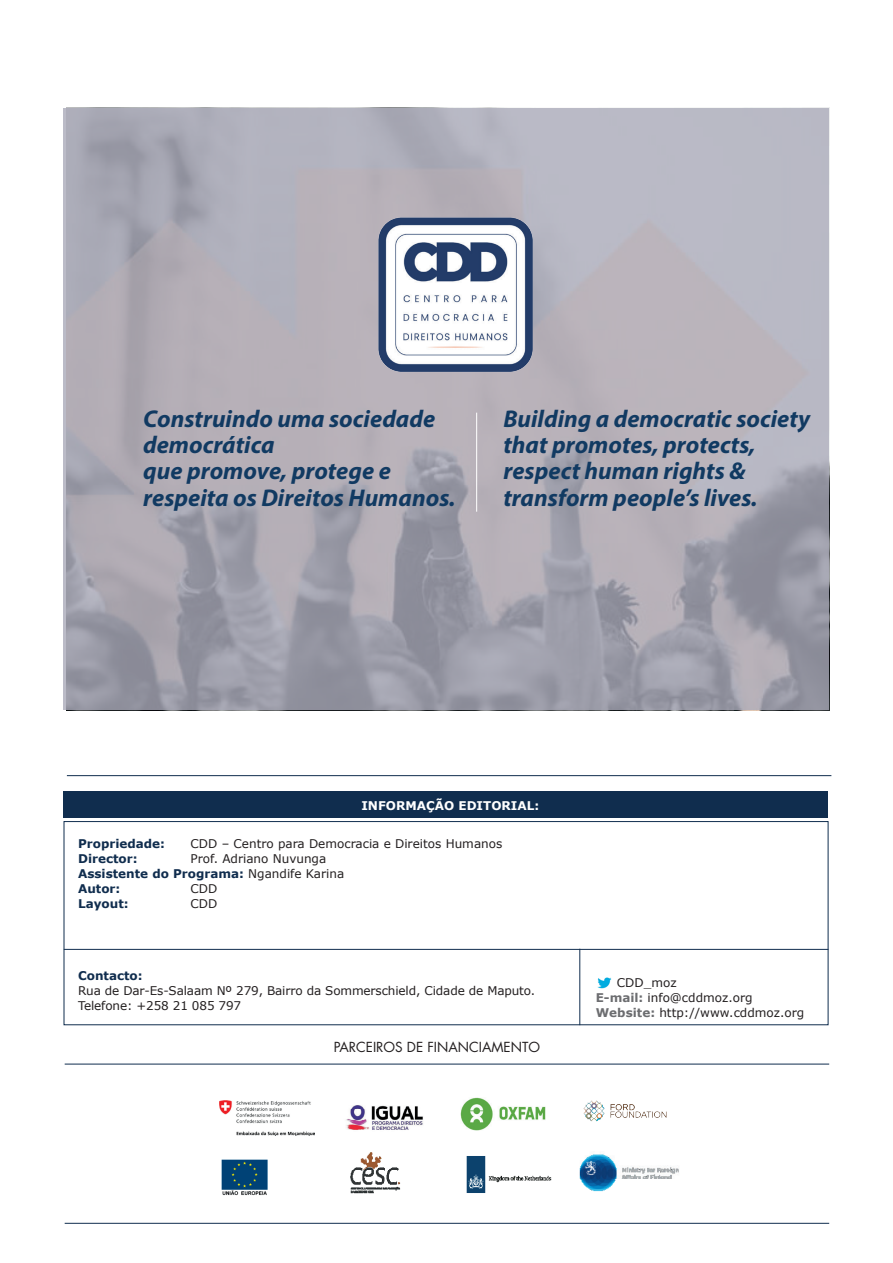
<style>
.page{position:relative;width:893px;height:1263px;background:#fff}
.page>*{position:absolute;margin:0;border:0;box-sizing:border-box;transform-origin:0 0}
.t1{font:italic 700 24.3px/26.2px "Myriad Pro";color:#113a62}
.t2{font:13.5px "Futura LT";color:#231f20}
.t3{font:12px/15px "Verdana";color:#231f20}
.t4{font:700 12px "Verdana";color:#102d4e}
.t5{font:700 12px "Verdana";color:#fff}
.s1{font-weight:700;color:#102d4e}
.s2{font-weight:700;color:#6c6d70}
</style>
<div class="page">
<div style="left:64px;top:791px;width:764px;height:26px;background:#102d4e"></div>
<div style="left:64px;top:821px;width:764px;height:204px;border:1px solid #102d4e"></div>
<hr style="left:64px;top:949px;width:764px;height:1px;background:#102d4e">
<hr style="left:580px;top:949px;width:1px;height:76px;background:#102d4e">
<img style="left:597px;top:977px;width:15px;height:12px">
<hr style="left:67px;top:775px;width:764px;height:1px;background:#102d4e">
<img style="left:222px;top:1159px;width:46px;height:37px">
<hr style="left:65px;top:1064px;width:764px;height:1px;background:#102d4e">
<img style="left:219px;top:1100px;width:96px;height:36px">
<img style="left:460px;top:1097px;width:86px;height:33px">
<img style="left:583px;top:1100px;width:84px;height:22px">
<img style="left:466px;top:1156px;width:86px;height:37px">
<img style="left:346px;top:1105px;width:77px;height:25px">
<img style="left:350px;top:1152px;width:51px;height:42px">
<hr style="left:65px;top:1223px;width:764px;height:1px;background:#102d4e">
<img style="left:579px;top:1154px;width:100px;height:38px">
<svg style="left:64px;top:108px;width:765px;height:602px;background:#acaab4"></svg>
<img style="left:378px;top:217px;width:155px;height:155px">
<hr style="left:476px;top:413px;width:1px;height:99px;background:#fff">
<h1 class="t1" style="left:143px;top:405px;width:314px">Construindo uma sociedade democrática<br>que promove, protege e respeita os Direitos Humanos.</h1>
<h1 class="t1" style="left:503px;top:405px;width:308px">Building a democratic society that promotes, protects, respect human rights &amp; transform people’s lives.</h1>
<p class="t5" style="left:361px;top:798px;width:179px">INFORMAÇÃO EDITORIAL:</p>
<p class="t4" style="left:78px;top:835px;width:89px">Propriedade:</p>
<p class="t3" style="left:191px;top:836px;width:313px">CDD – Centro para Democracia e Direitos Humanos</p>
<p class="t4" style="left:78px;top:850px;width:61px">Director:</p>
<p class="t3" style="left:78px;top:851px;width:268px;text-indent:112px">Prof. Adriano Nuvunga<br><span class="s1">Assistente do Programa:</span> Ngandife Karina<br><span class="s1">Autor:</span></p>
<p class="t3" style="left:191px;top:881px;width:28px">CDD</p>
<p class="t4" style="left:78px;top:895px;width:52px">Layout:</p>
<p class="t3" style="left:191px;top:896px;width:28px">CDD</p>
<p class="t4" style="left:78px;top:968px;width:66px">Contacto:</p>
<p class="t3" style="left:78px;top:984px;width:459px">Rua de Dar-Es-Salaam Nº 279, Bairro da Sommerschield, Cidade de Maputo.<br>Telefone: +258 21 085 797</p>
<p class="t3" style="left:596px;top:975px;width:210px;text-indent:21px">CDD_moz<br><span class="s2">E-mail:</span> info@cddmoz.org<br><span class="s2">Website:</span> http://www.cddmoz.org</p>
<p class="t2" style="left:334px;top:1038px;width:208px">PARCEIROS DE FINANCIAMENTO</p>
</div>
